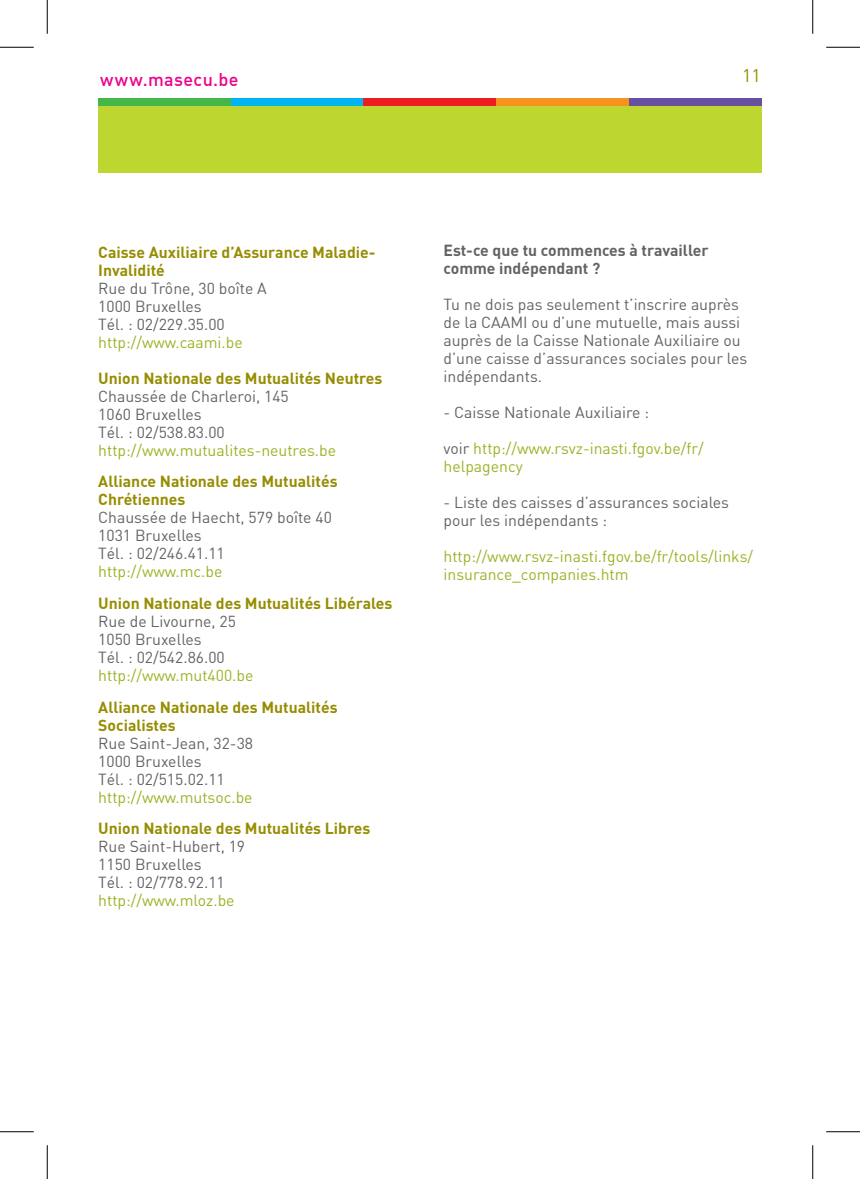
<style>
.page{position:relative;width:860px;height:1179px;background:#fff}
.page>*{position:absolute;margin:0;border:0;box-sizing:border-box;transform-origin:0 0}
.t1{font:500 18px "DIN";letter-spacing:.02em;color:#ed028c}
.t2{font:18px "DIN";color:#968d00}
.t3{font:15.75px/18px "DIN";color:#636366}
.t4{font:15.75px/18px "DIN";color:#9cb226}
.t5{font:700 15.75px/18px "DIN";color:#968d00}
.t6{font:700 15.75px/18px "DIN";color:#636366}
.s1{color:#636366}
</style>
<div class="page">
<div style="left:98px;top:98px;width:664px;height:75px;background:#bed630"></div>
<div style="left:98px;top:98px;width:133px;height:8px;background:#45b749"></div>
<div style="left:231px;top:98px;width:133px;height:8px;background:#00b5f0"></div>
<div style="left:364px;top:98px;width:132px;height:8px;background:#ee1d23"></div>
<div style="left:496px;top:98px;width:133px;height:8px;background:#f7931d"></div>
<div style="left:629px;top:98px;width:133px;height:8px;background:#6850a1"></div>
<hr style="left:0;top:47px;width:34px;height:1px;background:#000">
<hr style="left:826px;top:47px;width:34px;height:1px;background:#000">
<hr style="left:0;top:1131px;width:34px;height:1px;background:#000">
<hr style="left:826px;top:1131px;width:34px;height:1px;background:#000">
<hr style="left:47px;top:0;width:1px;height:34px;background:#000">
<hr style="left:47px;top:1145px;width:1px;height:34px;background:#000">
<hr style="left:812px;top:0;width:1px;height:34px;background:#000">
<hr style="left:812px;top:1145px;width:1px;height:34px;background:#000">
<p class="t1" style="left:100px;top:68px;width:140px">www.masecu.be</p>
<p class="t2" style="left:742px;top:65px;width:20px">11</p>
<p class="t5" style="left:98px;top:242px;width:279px">Caisse Auxiliaire d’Assurance Maladie-<br>Invalidité</p>
<p class="t3" style="left:98px;top:279px;width:170px">Rue du Trône, 30 boîte A<br>1000 Bruxelles<br>Tél. : 02/229.35.00</p>
<p class="t4" style="left:98px;top:333px;width:146px">http://www.caami.be</p>
<p class="t5" style="left:98px;top:368px;width:286px">Union Nationale des Mutualités Neutres</p>
<p class="t3" style="left:98px;top:387px;width:192px">Chaussée de Charleroi, 145<br>1060 Bruxelles<br>Tél. : 02/538.83.00</p>
<p class="t4" style="left:98px;top:441px;width:239px">http://www.mutualites-neutres.be</p>
<p class="t5" style="left:98px;top:472px;width:241px">Alliance Nationale des Mutualités<br>Chrétiennes</p>
<p class="t3" style="left:98px;top:508px;width:235px">Chaussée de Haecht, 579 boîte 40<br>1031 Bruxelles<br>Tél. : 02/246.41.11</p>
<p class="t4" style="left:98px;top:562px;width:126px">http://www.mc.be</p>
<p class="t5" style="left:98px;top:593px;width:296px">Union Nationale des Mutualités Libérales</p>
<p class="t3" style="left:98px;top:612px;width:139px">Rue de Livourne, 25<br>1050 Bruxelles<br>Tél. : 02/542.86.00</p>
<p class="t4" style="left:98px;top:666px;width:157px">http://www.mut400.be</p>
<p class="t5" style="left:98px;top:697px;width:241px">Alliance Nationale des Mutualités<br>Socialistes</p>
<p class="t3" style="left:98px;top:733px;width:156px">Rue Saint-Jean, 32-38<br>1000 Bruxelles<br>Tél. : 02/515.02.11</p>
<p class="t4" style="left:98px;top:787px;width:156px">http://www.mutsoc.be</p>
<p class="t5" style="left:98px;top:818px;width:273px">Union Nationale des Mutualités Libres</p>
<p class="t3" style="left:98px;top:837px;width:148px">Rue Saint-Hubert, 19<br>1150 Bruxelles<br>Tél. : 02/778.92.11</p>
<p class="t4" style="left:98px;top:891px;width:138px">http://www.mloz.be</p>
<p class="t6" style="left:443px;top:240px;width:266px">Est-ce que tu commences à travailler comme indépendant ?</p>
<p class="t3" style="left:443px;top:295px;width:305px">Tu ne dois pas seulement t’inscrire auprès de la CAAMI ou d’une mutuelle, mais aussi auprès de la Caisse Nationale Auxiliaire ou d’une caisse d’assurances sociales pour les indépendants.</p>
<p class="t3" style="left:443px;top:403px;width:207px">- Caisse Nationale Auxiliaire :</p>
<p class="t4" style="left:443px;top:439px;width:262px"><span class="s1">voir</span> http://www.rsvz-inasti.fgov.be/fr/ helpagency</p>
<p class="t3" style="left:443px;top:493px;width:287px">- Liste des caisses d’assurances sociales pour les indépendants :</p>
<p class="t4" style="left:443px;top:547px;width:311px">http://www.rsvz-inasti.fgov.be/fr/tools/links/ insurance_companies.htm</p>
</div>
